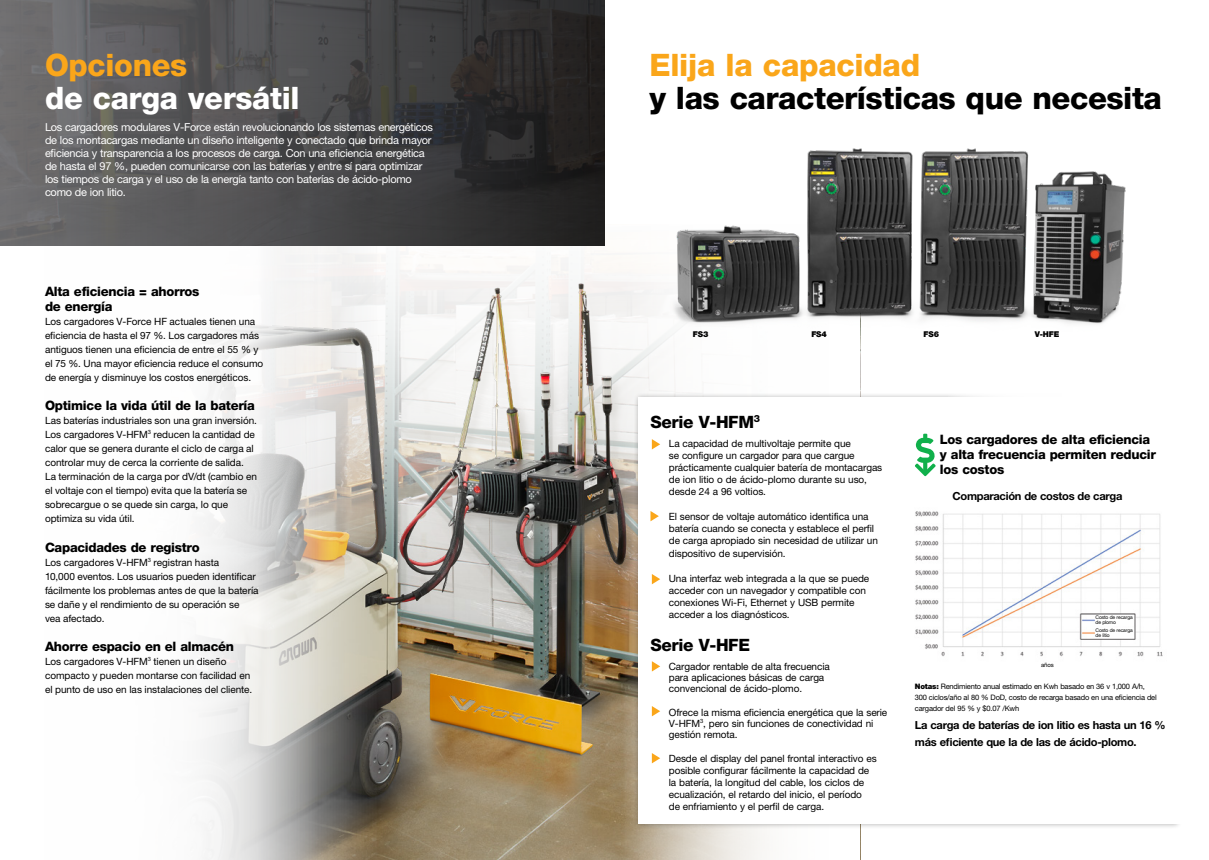
<style>
.page{position:relative;width:1209px;height:860px;background:#fff}
.page>*{position:absolute;margin:0;border:0;box-sizing:border-box;transform-origin:0 0}
.t1{font:800 31px "Helvetica Neue LT Std";letter-spacing:-.015em;color:#000}
.t2{font:800 31px "Helvetica Neue LT Std";letter-spacing:-.01em;color:#faa61a}
.t3{font:800 31px "Helvetica Neue LT Std";letter-spacing:-.01em;color:#fff}
.t4{font:800 17px "Helvetica Neue LT Std";letter-spacing:-.02em;color:#000}
.t5{font:800 13px/15px "Helvetica Neue LT Std";letter-spacing:-.02em;color:#000}
.t6{font:700 11.1px/16.1px "Helvetica Neue LT Std";letter-spacing:-.025em;color:#000}
.t7{font:11px/13px "Helvetica Neue LT Std";letter-spacing:-.025em;color:#fff}
.t8{font:10px/14px "Helvetica Neue LT Std";letter-spacing:-.01em;color:#000}
.t9{font:900 8px "Helvetica Neue LT Std";letter-spacing:-.01em;color:#000}
.t10{font:7.5px/11px "Helvetica Neue LT Std";letter-spacing:-.025em;color:#000}
.t11{font:6px "Helvetica Neue LT Std";color:#000}
.t12{font:5px/5px "Helvetica Neue LT Std";letter-spacing:-.025em;color:#000}
.s1{font-weight:900}
</style>
<div class="page">
<img style="left:376px;top:580px;width:246px;height:280px">
<img style="left:376px;top:87px;width:246px;height:493px">
<svg style="left:622px;top:281px;width:145px;height:579px"></svg>
<svg style="left:318px;top:246px;width:58px;height:614px;background:#b3aea3"></svg>
<img style="left:658px;top:148px;width:468px;height:196px">
<svg style="left:202px;top:246px;width:116px;height:614px"></svg>
<img style="left:0;top:0;width:604px;height:245px">
<div style="left:633px;top:392px;width:549px;height:437px;background:#000;opacity:.3"></div>
<div style="left:638px;top:397px;width:538px;height:426px;background:#fff"></div>
<div style="left:947px;top:365px;width:238px;height:458px;background:#fff"></div>
<svg style="left:652px;top:439px;width:8px;height:10px"></svg>
<svg style="left:650px;top:511px;width:9px;height:10px"></svg>
<svg style="left:652px;top:574px;width:8px;height:10px"></svg>
<svg style="left:652px;top:661px;width:8px;height:10px"></svg>
<svg style="left:652px;top:706px;width:8px;height:10px"></svg>
<svg style="left:652px;top:753px;width:8px;height:10px"></svg>
<img style="left:915px;top:511px;width:248px;height:146px">
<svg style="left:915px;top:434px;width:20px;height:42px"></svg>
<div style="left:1095px;top:616px;width:39px;height:10px;background:#fff"></div>
<div style="left:1095px;top:628px;width:39px;height:10px;background:#fff"></div>
<h1 class="t2" style="left:45px;top:47px;width:144px">Opciones</h1>
<h1 class="t3" style="left:45px;top:80px;width:256px">de carga versátil</h1>
<p class="t7" style="left:45px;top:121px;width:389px">Los cargadores modulares V-Force están revolucionando los sistemas energéticos de los montacargas mediante un diseño inteligente y conectado que brinda mayor eficiencia y transparencia a los procesos de carga. Con una eficiencia energética de hasta el 97 %, pueden comunicarse con las baterías y entre sí para optimizar los tiempos de carga y el uso de la energía tanto con baterías de ácido-plomo como de ion litio.</p>
<h3 class="t5" style="left:45px;top:283px;width:156px">Alta eficiencia = ahorros de energía</h3>
<p class="t8" style="left:45px;top:314px;width:220px">Los cargadores V-Force HF actuales tienen una eficiencia de hasta el 97 %. Los cargadores más antiguos tienen una eficiencia de entre el 55 % y el 75 %. Una mayor eficiencia reduce el consumo de energía y disminuye los costos energéticos.</p>
<h3 class="t5" style="left:45px;top:397px;width:211px">Optimice la vida útil de la batería</h3>
<p class="t8" style="left:45px;top:413px;width:213px">Las baterías industriales son una gran inversión.<br>Los cargadores V-HFM<sup>3</sup> reducen la cantidad de calor que se genera durante el ciclo de carga al controlar muy de cerca la corriente de salida.<br>La terminación de la carga por dV/dt (cambio en el voltaje con el tiempo) evita que la batería se sobrecargue o se quede sin carga, lo que optimiza su vida útil.</p>
<h3 class="t5" style="left:45px;top:539px;width:156px">Capacidades de registro</h3>
<p class="t8" style="left:45px;top:555px;width:215px">Los cargadores V-HFM<sup>3</sup> registran hasta<br>10,000 eventos. Los usuarios pueden identificar fácilmente los problemas antes de que la batería se dañe y el rendimiento de su operación se<br>vea afectado.</p>
<h3 class="t5" style="left:45px;top:638px;width:190px">Ahorre espacio en el almacén</h3>
<p class="t8" style="left:45px;top:654px;width:209px">Los cargadores V-HFM<sup>3</sup> tienen un diseño compacto y pueden montarse con facilidad en el punto de uso en las instalaciones del cliente.</p>
<h1 class="t2" style="left:649px;top:47px;width:272px">Elija la capacidad</h1>
<h1 class="t1" style="left:649px;top:80px;width:514px">y las características que necesita</h1>
<p class="t9" style="left:693px;top:329px;width:17px">FS3</p>
<p class="t9" style="left:811px;top:329px;width:17px">FS4</p>
<p class="t9" style="left:923px;top:329px;width:17px">FS6</p>
<p class="t9" style="left:1034px;top:329px;width:26px">V-HFE</p>
<h2 class="t4" style="left:650px;top:412px;width:111px">Serie V-HFM<sup>3</sup></h2>
<p class="t8" style="left:669px;top:438px;width:215px;line-height:12px">La capacidad de multivoltaje permite que<br>se configure un cargador para que cargue prácticamente cualquier batería de montacargas de ion litio o de ácido-plomo durante su uso, desde 24 a 96 voltios.</p>
<p class="t8" style="left:669px;top:511px;width:211px;line-height:12px">El sensor de voltaje automático identifica una batería cuando se conecta y establece el perfil de carga apropiado sin necesidad de utilizar un</p>
<p class="t8" style="left:669px;top:547px;width:118px">dispositivo de supervisión.</p>
<p class="t8" style="left:669px;top:573px;width:202px;line-height:12px">Una interfaz web integrada a la que se puede acceder con un navegador y compatible con conexiones Wi-Fi, Ethernet y USB permite acceder a los diagnósticos.</p>
<h2 class="t4" style="left:650px;top:635px;width:101px">Serie V-HFE</h2>
<p class="t8" style="left:669px;top:660px;width:162px;line-height:11px">Cargador rentable de alta frecuencia para aplicaciones básicas de carga convencional de ácido-plomo.</p>
<p class="t8" style="left:669px;top:706px;width:220px;line-height:11px">Ofrece la misma eficiencia energética que la serie<br>V-HFM<sup>3</sup>, pero sin funciones de conectividad ni gestión remota.</p>
<p class="t8" style="left:669px;top:752px;width:209px;line-height:12px">Desde el display del panel frontal interactivo es posible configurar fácilmente la capacidad de la batería, la longitud del cable, los ciclos de ecualización, el retardo del inicio, el período<br>de enfriamiento y el perfil de carga.</p>
<h3 class="t5" style="left:940px;top:432px;width:218px">Los cargadores de alta eficiencia y alta frecuencia permiten reducir los costos</h3>
<p class="t6" style="left:952px;top:487px;width:171px">Comparación de costos de carga</p>
<p class="t11" style="left:1041px;top:661px;width:14px">años</p>
<p class="t12" style="left:1095px;top:615px;width:39px">Costo de recarga de plomo</p>
<p class="t12" style="left:1095px;top:627px;width:39px">Costo de recarga de litio</p>
<p class="t10" style="left:915px;top:680px;width:243px"><span class="s1">Notas:</span> Rendimiento anual estimado en Kwh basado en 36 v 1,000 A/h,<br>300 ciclos/año al 80 % DoD, costo de recarga basado en una eficiencia del cargador del 95 % y $0.07 /Kwh</p>
<p class="t6" style="left:915px;top:717px;width:252px">La carga de baterías de ion litio es hasta un 16 % más eficiente que la de las de ácido-plomo.</p>
</div>
